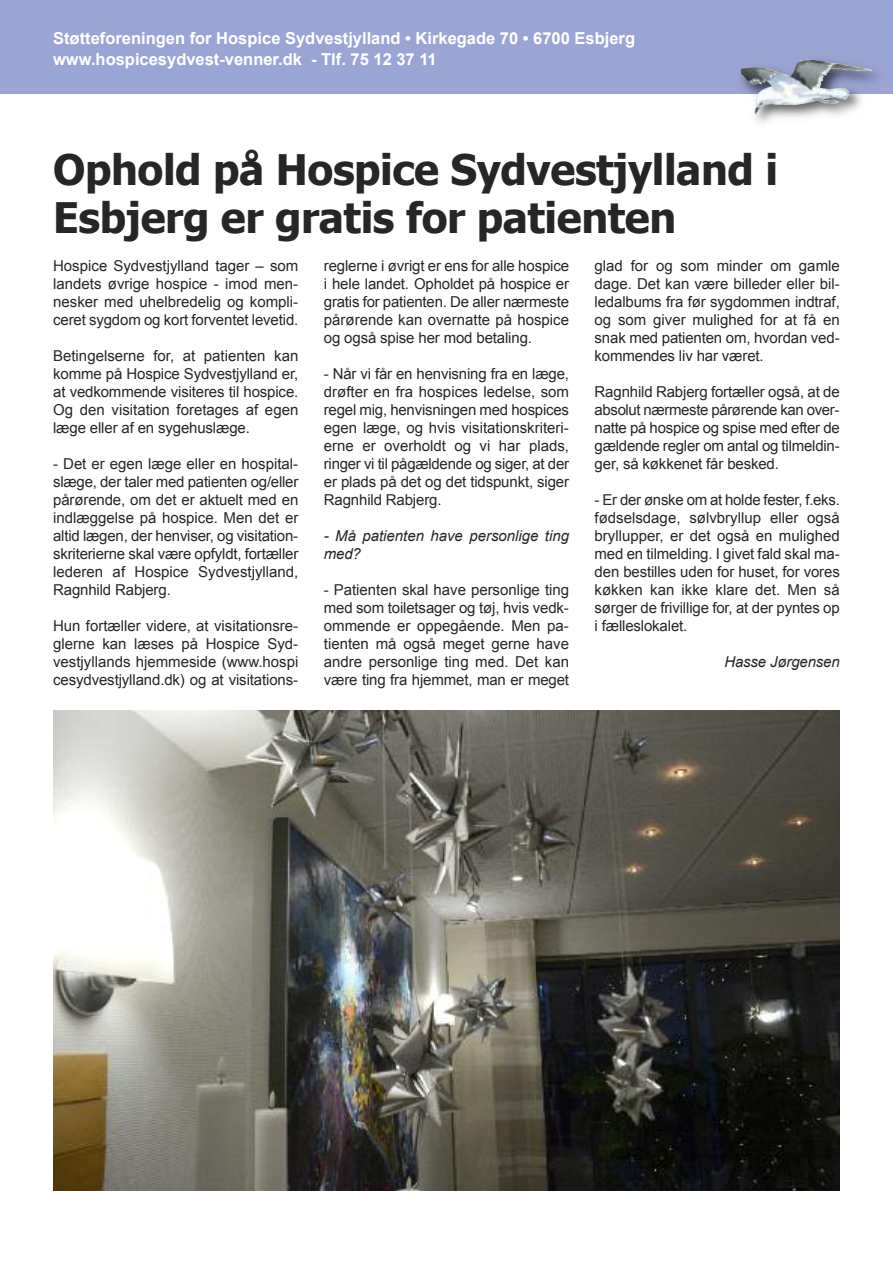
<style>
.page{position:relative;width:893px;height:1263px;background:#fff}
.page>*{position:absolute;margin:0;border:0;box-sizing:border-box;transform-origin:0 0}
.t1{font:700 42px/48px "Tahoma";letter-spacing:-.01em;color:#272627}
.t2{font:700 16.5px/21px "Arial";color:#fff}
.t3{font:15px/18px "Arial";letter-spacing:-.01em;color:#272627;text-align:justify}
.t4{font:italic 15px/18px "Arial";color:#272627}
</style>
<div class="page">
<div style="left:0;top:0;width:893px;height:94px;background:#9ba5d3"></div>
<img style="left:740px;top:59px;width:138px;height:64px">
<img style="left:805px;top:59px;width:68px;height:12px">
<img style="left:53px;top:710px;width:787px;height:481px">
<p class="t2" style="left:53px;top:28px;width:583px">Støtteforeningen for Hospice Sydvestjylland • Kirkegade 70 • 6700 Esbjerg www.hospicesydvest-venner.dk - Tlf. 75 12 37 11</p>
<h1 class="t1" style="left:53px;top:145px;width:726px">Ophold på Hospice Sydvestjylland i<br>Esbjerg er gratis for patienten</h1>
<p class="t3" style="left:53px;top:257px;width:247px">Hospice Sydvestjylland tager – som landets øvrige hospice - imod men&shy;nesker med uhelbredelig og kompli&shy;ceret sygdom og kort forventet levetid.</p>
<p class="t3" style="left:53px;top:347px;width:247px">Betingelserne for, at patienten kan komme på Hospice Sydvestjylland er, at vedkommende visiteres til hospice.<br>Og den visitation foretages af egen læge eller af en sygehuslæge.</p>
<p class="t3" style="left:53px;top:455px;width:247px">- Det er egen læge eller en hospital&shy;slæge, der taler med patienten og/eller pårørende, om det er aktuelt med en indlæggelse på hospice. Men det er altid lægen, der henviser, og visitation&shy;skriterierne skal være opfyldt, fortæller lederen af Hospice Sydvestjylland, Ragnhild Rabjerg.</p>
<p class="t3" style="left:53px;top:617px;width:247px">Hun fortæller videre, at visitationsre&shy;glerne kan læses på Hospice Syd&shy;vestjyllands hjemmeside (www.hospi cesydvestjylland.dk) og at visitations-</p>
<p class="t3" style="left:324px;top:257px;width:247px">reglerne i øvrigt er ens for alle hospice i hele landet. Opholdet på hospice er gratis for patienten. De aller nærmeste pårørende kan overnatte på hospice og også spise her mod betaling.</p>
<p class="t3" style="left:324px;top:365px;width:247px">- Når vi får en henvisning fra en læge, drøfter en fra hospices ledelse, som regel mig, henvisningen med hospices egen læge, og hvis visitationskriteri&shy;erne er overholdt og vi har plads, ringer vi til pågældende og siger, at der er plads på det og det tidspunkt, siger Ragnhild Rabjerg.</p>
<p class="t4" style="left:324px;top:527px;width:247px">- Må patienten have personlige ting med?</p>
<p class="t3" style="left:324px;top:581px;width:247px">- Patienten skal have personlige ting med som toiletsager og tøj, hvis vedk&shy;ommende er oppegående. Men pa&shy;tienten må også meget gerne have andre personlige ting med. Det kan være ting fra hjemmet, man er meget</p>
<p class="t3" style="left:595px;top:257px;width:247px">glad for og som minder om gamle dage. Det kan være billeder eller bil&shy;ledalbums fra før sygdommen indtraf, og som giver mulighed for at få en snak med patienten om, hvordan ved&shy;kommendes liv har været.</p>
<p class="t3" style="left:595px;top:383px;width:247px">Ragnhild Rabjerg fortæller også, at de absolut nærmeste pårørende kan over&shy;natte på hospice og spise med efter de gældende regler om antal og tilmeldin&shy;ger, så køkkenet får besked.</p>
<p class="t3" style="left:595px;top:491px;width:247px">- Er der ønske om at holde fester, f.eks. fødselsdage, sølvbryllup eller også bryllupper, er det også en mulighed med en tilmelding. I givet fald skal ma&shy;den bestilles uden for huset, for vores køkken kan ikke klare det. Men så sørger de frivillige for, at der pyntes op i fælleslokalet.</p>
<p class="t4" style="left:724px;top:653px;width:117px">Hasse Jørgensen</p>
</div>
